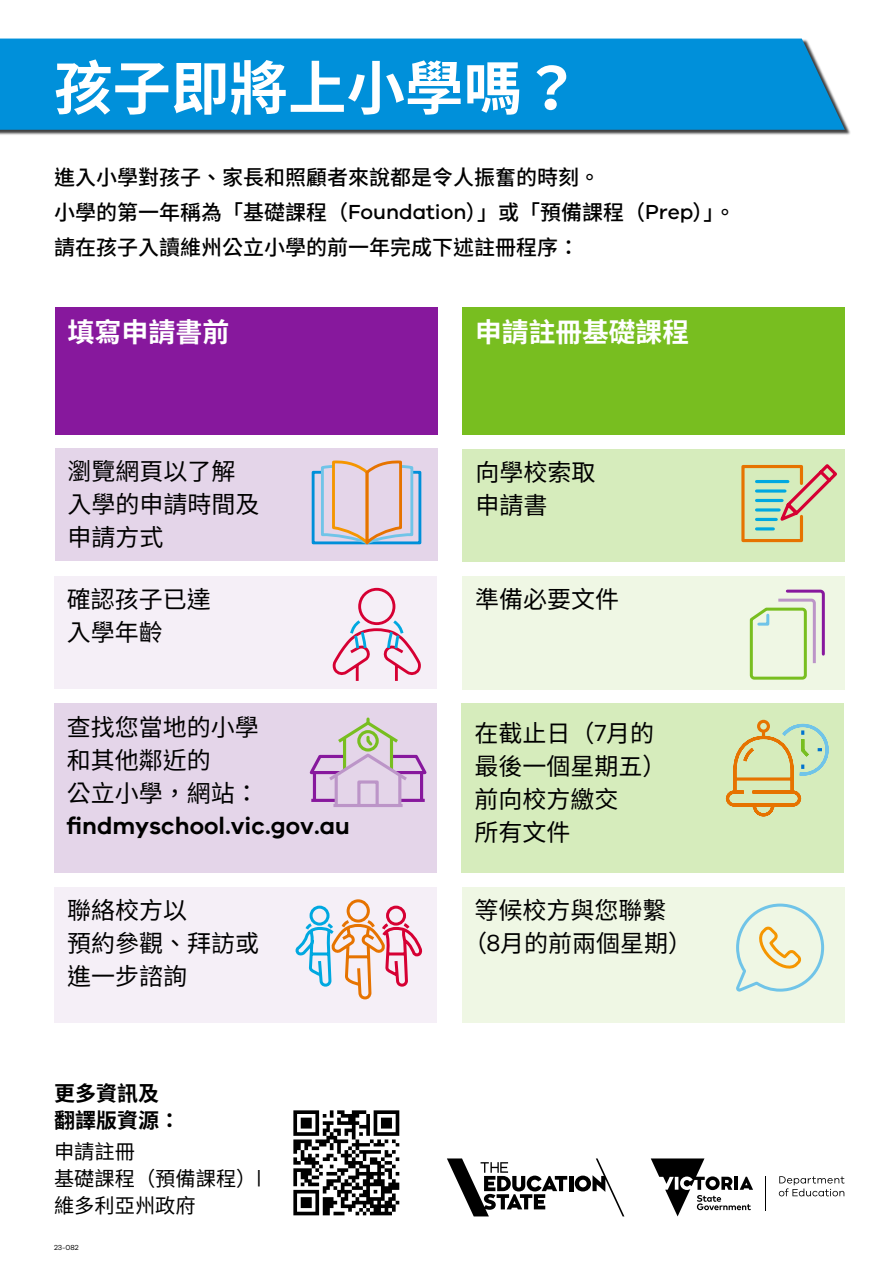
<style>
.page{position:relative;width:893px;height:1263px;background:#fff}
.page>*{position:absolute;margin:0;border:0;box-sizing:border-box;transform-origin:0 0}
.t1{font:700 58.5px "Noto Sans CJ Ktc";color:#fff}
.t2{font:700 27px "Noto Sans CJ Ktc";color:#fff}
.t3{font:24px/33px "Noto Sans CJ Ktc";color:#000}
.t4{font:600 24px/32.7px "VIC";color:#000}
.t5{font:500 21px "Noto Sans CJ Ktc";color:#000}
.t6{font:700 21px/27px "Noto Sans CJ Ktc";color:#000}
.t7{font:20.25px/27px "Noto Sans CJ Ktc";color:#000}
.t8{font:7.5px "VIC";color:#000}
.s1{font-family:"VIC"}
.s2{font-family:"Noto Sans CJ Ktc";font-weight:400}
</style>
<div class="page">
<div style="left:55px;top:307px;width:382px;height:128px;background:#87189d"></div>
<div style="left:462px;top:308px;width:383px;height:127px;background:#78be20"></div>
<div style="left:0;top:40px;width:851px;height:96px;background:#000;opacity:.75"></div>
<div style="left:0;top:39px;width:845px;height:91px;background:#0090da"></div>
<hr style="left:569px;top:1176px;width:4px;height:15px;background:#000">
<svg style="left:575px;top:1158px;width:49px;height:58px"></svg>
<svg style="left:447px;top:1158px;width:120px;height:58px"></svg>
<hr style="left:765px;top:1176px;width:1px;height:34px;background:#000">
<svg style="left:651px;top:1158px;width:102px;height:58px"></svg>
<svg style="left:779px;top:1176px;width:65px;height:20px"></svg>
<div style="left:54px;top:887px;width:383px;height:135px;background:#f5eff7"></div>
<div style="left:462px;top:887px;width:382px;height:136px;background:#eff7e4"></div>
<svg style="left:736px;top:903px;width:89px;height:89px"></svg>
<div style="left:54px;top:704px;width:383px;height:169px;background:#e4d5e9"></div>
<svg style="left:295px;top:719px;width:132px;height:281px"></svg>
<div style="left:462px;top:704px;width:382px;height:169px;background:#d6ecbc"></div>
<svg style="left:725px;top:719px;width:104px;height:98px"></svg>
<div style="left:462px;top:576px;width:383px;height:114px;background:#eff7e4"></div>
<svg style="left:749px;top:589px;width:76px;height:91px"></svg>
<div style="left:54px;top:576px;width:383px;height:113px;background:#f5eff7"></div>
<svg style="left:332px;top:587px;width:89px;height:94px"></svg>
<div style="left:55px;top:448px;width:382px;height:113px;background:#e4d5e9"></div>
<svg style="left:311px;top:460px;width:111px;height:85px"></svg>
<div style="left:463px;top:449px;width:382px;height:113px;background:#d6ecbc"></div>
<svg style="left:741px;top:464px;width:96px;height:79px"></svg>
<img style="left:293px;top:1110px;width:107px;height:106px">
<p class="t1" style="left:54px;top:55px;width:528px">孩子即將上小學嗎？</p>
<p class="t5" style="left:54px;top:166px;width:547px">進入小學對孩子、家長和照顧者來說都是令人振奮的時刻。</p>
<p class="t5" style="left:54px;top:200px;width:683px">小學的第一年稱為「基礎課程（<span class="s1">Foundation</span>）」或「預備課程（<span class="s1">Prep</span>）」。</p>
<p class="t5" style="left:54px;top:235px;width:526px">請在孩子入讀維州公立小學的前一年完成下述註冊程序：</p>
<p class="t2" style="left:67px;top:317px;width:163px">填寫申請書前</p>
<p class="t2" style="left:475px;top:317px;width:215px">申請註冊基礎課程</p>
<p class="t3" style="left:67px;top:456px;width:193px">瀏覽網頁以了解入學的申請時間及申請方式</p>
<p class="t3" style="left:475px;top:456px;width:121px">向學校索取申請書</p>
<p class="t3" style="left:67px;top:583px;width:146px">確認孩子已達</p>
<p class="t3" style="left:475px;top:583px;width:145px">準備必要文件</p>
<p class="t3" style="left:67px;top:616px;width:97px">入學年齡</p>
<p class="t4" style="left:67px;top:710px;width:285px"><span class="s2">查找您當地的小學<br>和其他鄰近的<br>公立小學，網站：</span>findmyschool.vic.gov.au</p>
<p class="t3" style="left:474px;top:717px;width:193px">在截止日（<span class="s1">7</span>月的最後一個星期五）前向校方繳交<br>所有文件</p>
<p class="t3" style="left:67px;top:894px;width:193px">聯絡校方以<br>預約參觀、拜訪或進一步諮詢</p>
<p class="t3" style="left:463px;top:894px;width:231px;text-indent:11px">等候校方與您聯繫（<span class="s1">8</span>月的前兩個星期）</p>
<p class="t6" style="left:54px;top:1080px;width:127px">更多資訊及翻譯版資源：</p>
<p class="t7" style="left:54px;top:1138px;width:82px">申請註冊</p>
<p class="t7" style="left:54px;top:1165px;width:209px">基礎課程（預備課程）<span class="s1">|</span>維多利亞州政府</p>
<p class="t8" style="left:54px;top:1243px;width:26px">23-082</p>
</div>
